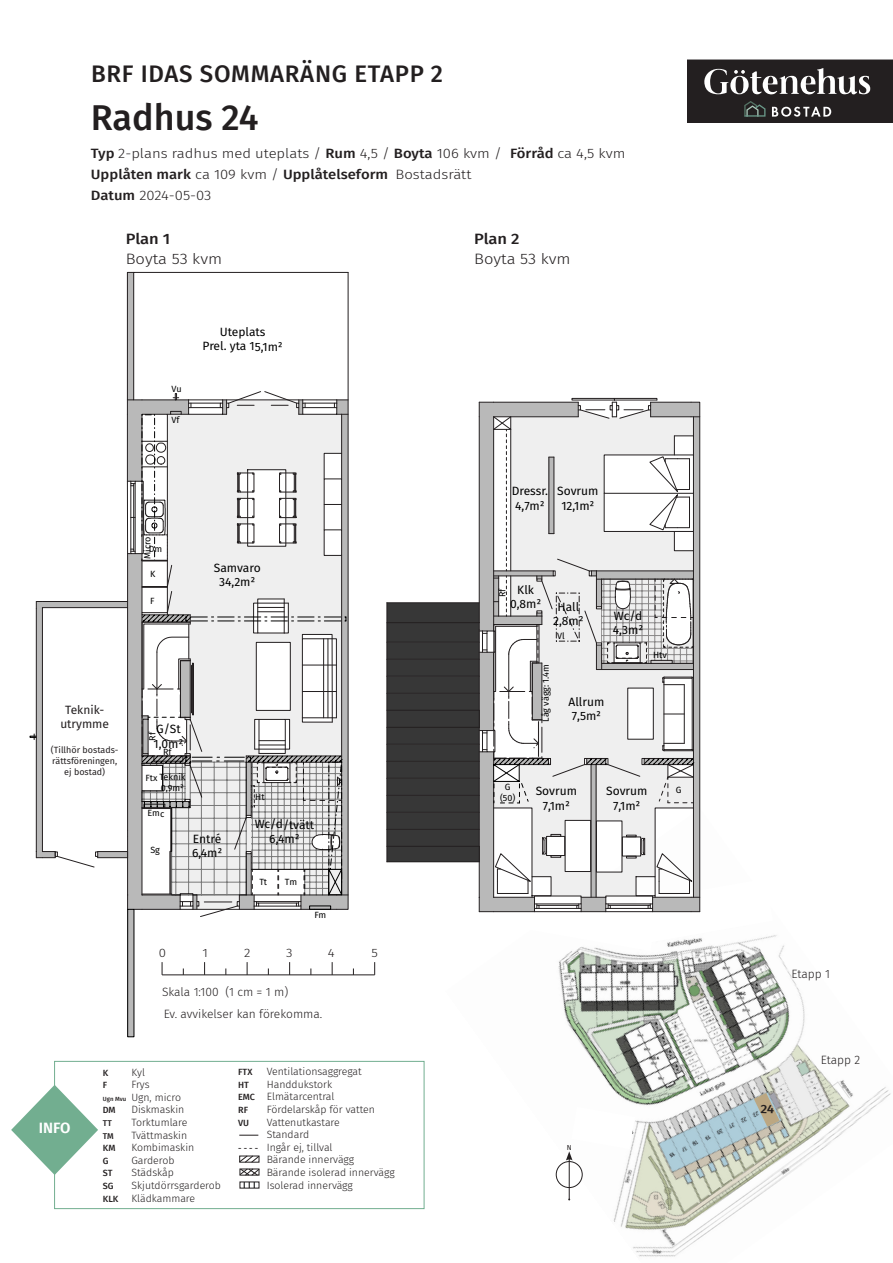
<style>
.page{position:relative;width:893px;height:1263px;background:#fff}
.page>*{position:absolute;margin:0;border:0;box-sizing:border-box;transform-origin:0 0}
.Fira_Sans_rubrik_1{font:500 36px "Fira Sans";color:#231f20}
.Fira_Sans_rubrik_projettnamn_SVART{font:500 24px "Fira Sans";letter-spacing:.03em;color:#231f20}
.Fira_Sans_brödtxt{font:300 15px "Fira Sans";color:#231f20;scale:1.1 1}
.Fira_Sans_brödtext_fet{font:500 15px "Fira Sans";letter-spacing:-.005em;color:#231f20;scale:1.1 1}
.Fira_Sans_faktaruta_rubrik_romb{font:600 15px "Fira Sans";color:#fff}
.Fira_Sans_brödtxt-2{font:300 13.5px/21px "Fira Sans";color:#231f20;scale:1.1 1}
.t1{font:12px/14.4px "Fira Sans";letter-spacing:-.005em;color:#000;text-align:center}
.Fira_Sans_brödtext_liten{font:300 12px "Fira Sans";color:#231f20}
.t2{font:12px "Fira Sans";color:#231f20}
.Fira_Sans_brödtxt-3{font:300 12px "Fira Sans";color:#231f20;scale:1.1 1}
.Fira_Sans_brödtext_extra_liten{font:300 10.5px/12.6px "Fira Sans";color:#231f20}
.t3{font:9px/10.8px "Fira Sans";letter-spacing:-.005em;color:#000;text-align:right}
.t4{font:9px/10.8px "Fira Sans";color:#231f20}
.Fira_Sans_brödtext_extra_liten-2{font:500 9px "Fira Sans";color:#231f20}
.Fira_Sans_brödtext_extra_liten-3{font:500 8.4px "Fira Sans";color:#231f20}
.t5{font:7.5px/9px "Fira Sans";color:#000;text-align:center}
.t6{font:7.2px "Fira Sans";color:#231f20}
.s1{font-weight:500}
.s2{font-weight:500;font-size:6px}
.s3{font-weight:500;font-size:9px}
.s4{font-weight:500;font-size:8.4px}
</style>
<div class="page">
<img style="left:555px;top:935px;width:336px;height:322px">
<div style="left:556px;top:1161px;width:26px;height:26px;background:#fff;border-radius:50%"></div>
<div style="left:556px;top:1161px;width:26px;height:27px;border:1px solid #231f20;border-radius:50%"></div>
<hr style="left:569px;top:1158px;width:1px;height:41px;background:#231f20">
<svg style="left:688px;top:60px;width:205px;height:63px;background:#3f3c3d"></svg>
<svg style="left:566px;top:1107px;width:69px;height:53px"></svg>
<div style="left:54px;top:1061px;width:370px;height:148px;border:1px solid #72ae90"></div>
<svg style="left:11px;top:1085px;width:87px;height:90px"></svg>
<svg style="left:239px;top:1135px;width:19px;height:1px"></svg>
<svg style="left:239px;top:1155px;width:21px;height:21px"></svg>
<svg style="left:244px;top:1182px;width:11px;height:6px"></svg>
<hr style="left:162px;top:974px;width:213px;height:1px;background:#231f20">
<svg style="left:162px;top:962px;width:1px;height:13px"></svg>
<svg style="left:204px;top:962px;width:1px;height:13px"></svg>
<svg style="left:247px;top:962px;width:1px;height:13px"></svg>
<svg style="left:289px;top:962px;width:1px;height:13px"></svg>
<svg style="left:332px;top:962px;width:1px;height:13px"></svg>
<svg style="left:374px;top:962px;width:1px;height:13px"></svg>
<div style="left:128px;top:909px;width:6px;height:128px;background:#b9b9b9"></div>
<div style="left:127px;top:909px;width:7px;height:128px;border:1px solid #000"></div>
<svg style="left:29px;top:272px;width:320px;height:645px"></svg>
<div style="left:309px;top:905px;width:22px;height:5px;border:1px solid #000"></div>
<hr style="left:386px;top:603px;width:1px;height:259px;background:#231f20">
<svg style="left:387px;top:398px;width:386px;height:553px"></svg>
<div style="left:45px;top:702px;width:79px;height:108px;background:#fff"></div>
<svg style="left:754px;top:1093px;width:26px;height:34px"></svg>
<p class="Fira_Sans_rubrik_projettnamn_SVART" style="left:91px;top:55px;width:354px">BRF IDAS SOMMARÄNG ETAPP 2</p>
<p class="Fira_Sans_rubrik_1" style="left:91px;top:88px;width:169px">Radhus 24</p>
<p class="Fira_Sans_brödtxt-2" style="left:91px;top:143px;width:487px"><span class="s1">Typ</span> 2-plans radhus med uteplats / <span class="s1">Rum</span> 4,5 / <span class="s1">Boyta</span> 106 kvm / <span class="s1">Förråd</span> ca 4,5 kvm<br><span class="s1">Upplåten mark</span> ca 109 kvm / <span class="s1">Upplåtelseform</span> Bostadsrätt<br><span class="s1">Datum</span> 2024-05-03</p>
<p class="Fira_Sans_brödtext_fet" style="left:126px;top:227px;width:42px">Plan 1</p>
<p class="Fira_Sans_brödtxt" style="left:126px;top:248px;width:89px">Boyta 53 kvm</p>
<p class="t3" style="left:172px;top:383px;width:12px">Vu</p>
<p class="t3" style="left:172px;top:414px;width:9px">Vf</p>
<p class="t1" style="left:203px;top:324px;width:82px">Uteplats<br>Prel. yta 15,1m²</p>
<p class="t3" style="left:142px;top:559px;width:24px;rotate:-90deg">Micro</p>
<p class="t3" style="left:149px;top:543px;width:15px">Dm</p>
<p class="t3" style="left:150px;top:568px;width:7px">K</p>
<p class="t3" style="left:150px;top:595px;width:6px">F</p>
<p class="t1" style="left:214px;top:560px;width:48px">Samvaro<br>34,2m²</p>
<p class="t2" style="left:65px;top:700px;width:40px">Teknik-</p>
<p class="t2" style="left:60px;top:715px;width:50px">utrymme</p>
<p class="t4" style="left:51px;top:744px;width:69px">(Tillhör bostads&shy;rättsföreningen,</p>
<p class="t4" style="left:64px;top:766px;width:42px">ej bostad)</p>
<p class="t1" style="left:65px;top:711px;width:41px">Teknik-</p>
<p class="t5" style="left:47px;top:742px;width:78px">(Tillhör sammfällighet, ej bostad)</p>
<p class="t1" style="left:154px;top:721px;width:31px;text-align:left">G/St<br>1,0m²</p>
<p class="t3" style="left:147px;top:741px;width:11px;rotate:-90deg">Rf</p>
<p class="t3" style="left:163px;top:746px;width:10px">Rf</p>
<p class="t3" style="left:146px;top:771px;width:42px">Ftx Teknik<br>0,9m²</p>
<p class="t3" style="left:148px;top:808px;width:18px">Emc</p>
<p class="t3" style="left:150px;top:844px;width:11px">Sg</p>
<p class="t1" style="left:192px;top:831px;width:32px;text-align:left">Entré<br>6,4m²</p>
<p class="t3" style="left:255px;top:791px;width:11px">Ht</p>
<p class="t1" style="left:255px;top:817px;width:61px">Wc/d/tvätt<br>6,4m²</p>
<p class="t3" style="left:259px;top:876px;width:9px">Tt</p>
<p class="t3" style="left:285px;top:876px;width:14px">Tm</p>
<p class="t3" style="left:314px;top:909px;width:13px">Fm</p>
<p class="Fira_Sans_brödtxt-3" style="left:159px;top:944px;width:8px">0</p>
<p class="Fira_Sans_brödtxt-3" style="left:203px;top:944px;width:6px">1</p>
<p class="Fira_Sans_brödtxt-3" style="left:244px;top:944px;width:7px">2</p>
<p class="Fira_Sans_brödtxt-3" style="left:286px;top:944px;width:7px">3</p>
<p class="Fira_Sans_brödtxt-3" style="left:328px;top:944px;width:8px">4</p>
<p class="Fira_Sans_brödtxt-3" style="left:372px;top:944px;width:7px">5</p>
<p class="Fira_Sans_brödtext_liten" style="left:162px;top:984px;width:128px">Skala 1:100 (1 cm = 1 m)</p>
<p class="Fira_Sans_brödtext_liten" style="left:164px;top:1005px;width:160px">Ev. avvikelser kan förekomma.</p>
<p class="Fira_Sans_faktaruta_rubrik_romb" style="left:39px;top:1116px;width:33px">INFO</p>
<p class="Fira_Sans_brödtext_extra_liten-2" style="left:103px;top:1065px;width:7px">K</p>
<p class="Fira_Sans_brödtext_extra_liten" style="left:131px;top:1065px;width:15px">Kyl</p>
<p class="Fira_Sans_brödtext_extra_liten-2" style="left:103px;top:1078px;width:6px">F</p>
<p class="Fira_Sans_brödtext_extra_liten" style="left:131px;top:1078px;width:20px">Frys</p>
<p class="Fira_Sans_brödtext_extra_liten" style="left:103px;top:1091px;width:80px"><span class="s2">Ugn Mvu</span> Ugn, micro</p>
<p class="Fira_Sans_brödtext_extra_liten-2" style="left:103px;top:1103px;width:14px">DM</p>
<p class="Fira_Sans_brödtext_extra_liten" style="left:131px;top:1103px;width:54px">Diskmaskin</p>
<p class="Fira_Sans_brödtext_extra_liten-3" style="left:103px;top:1116px;width:10px">TT</p>
<p class="Fira_Sans_brödtext_extra_liten" style="left:131px;top:1116px;width:58px">Torktumlare</p>
<p class="Fira_Sans_brödtext_extra_liten-3" style="left:103px;top:1129px;width:12px">TM</p>
<p class="Fira_Sans_brödtext_extra_liten" style="left:131px;top:1128px;width:57px">Tvättmaskin</p>
<p class="Fira_Sans_brödtext_extra_liten-2" style="left:103px;top:1141px;width:14px">KM</p>
<p class="Fira_Sans_brödtext_extra_liten" style="left:131px;top:1141px;width:64px">Kombimaskin</p>
<p class="Fira_Sans_brödtext_extra_liten-2" style="left:103px;top:1153px;width:7px">G</p>
<p class="Fira_Sans_brödtext_extra_liten" style="left:131px;top:1154px;width:45px">Garderob</p>
<p class="Fira_Sans_brödtext_extra_liten-2" style="left:103px;top:1166px;width:11px">ST</p>
<p class="Fira_Sans_brödtext_extra_liten" style="left:131px;top:1166px;width:44px">Städskåp</p>
<p class="Fira_Sans_brödtext_extra_liten-2" style="left:103px;top:1179px;width:12px">SG</p>
<p class="Fira_Sans_brödtext_extra_liten" style="left:131px;top:1179px;width:91px">Skjutdörrsgarderob</p>
<p class="Fira_Sans_brödtext_extra_liten" style="left:103px;top:1191px;width:94px"><span class="s3">KLK</span> Klädkammare</p>
<p class="Fira_Sans_brödtext_extra_liten-2" style="left:238px;top:1065px;width:16px">FTX</p>
<p class="Fira_Sans_brödtext_extra_liten" style="left:267px;top:1065px;width:97px">Ventilationsaggregat</p>
<p class="Fira_Sans_brödtext_extra_liten-2" style="left:238px;top:1077px;width:12px">HT</p>
<p class="Fira_Sans_brödtext_extra_liten" style="left:238px;top:1078px;width:98px;text-align:right">Handdukstork<br><span class="s3">EMC</span> Elmätarcentral</p>
<p class="Fira_Sans_brödtext_extra_liten-2" style="left:238px;top:1102px;width:11px">RF</p>
<p class="Fira_Sans_brödtext_extra_liten" style="left:267px;top:1103px;width:110px">Fördelarskåp för vatten</p>
<p class="Fira_Sans_brödtext_extra_liten-2" style="left:238px;top:1115px;width:12px">VU</p>
<p class="Fira_Sans_brödtext_extra_liten" style="left:267px;top:1115px;width:75px">Vattenutkastare<br>Standard</p>
<p class="Fira_Sans_brödtext_extra_liten" style="left:267px;top:1141px;width:129px;text-indent:-28px"><span class="s4">- - - -</span> Ingår ej, tillval<br>Bärande innervägg<br>Bärande isolerad innervägg<br>Isolerad innervägg</p>
<p class="Fira_Sans_brödtext_fet" style="left:474px;top:227px;width:43px">Plan 2</p>
<p class="Fira_Sans_brödtxt" style="left:474px;top:248px;width:89px">Boyta 53 kvm</p>
<p class="t1" style="left:512px;top:484px;width:38px;text-align:left">Dressr.<br>4,7m²</p>
<p class="t1" style="left:557px;top:484px;width:43px">Sovrum<br>12,1m²</p>
<p class="t1" style="left:510px;top:582px;width:33px">Klk<br>0,8m²</p>
<p class="t3" style="left:497px;top:597px;width:11px;rotate:-90deg">Rf</p>
<p class="t1" style="left:553px;top:599px;width:32px">Hall<br>2,8m²</p>
<p class="t1" style="left:613px;top:608px;width:32px;text-align:left">Wc/d<br>4,3m²</p>
<p class="t3" style="left:557px;top:630px;width:9px">Vl</p>
<p class="t3" style="left:540px;top:722px;width:59px;rotate:-90deg">Låg vägg: 1.4m</p>
<p class="t1" style="left:568px;top:694px;width:37px;text-align:left">Allrum<br>7,5m²</p>
<p class="t3" style="left:653px;top:649px;width:15px">Htv</p>
<p class="t3" style="left:500px;top:781px;width:17px;text-align:center">G (50)</p>
<p class="t3" style="left:676px;top:784px;width:7px">G</p>
<p class="t1" style="left:536px;top:783px;width:43px">Sovrum<br>7,1m²</p>
<p class="t1" style="left:606px;top:783px;width:43px">Sovrum<br>7,1m²</p>
<p class="t6" style="left:567px;top:1141px;width:6px">N</p>
<p class="Fira_Sans_brödtext_liten" style="left:791px;top:965px;width:40px">Etapp 1</p>
<p class="Fira_Sans_brödtext_liten" style="left:821px;top:1051px;width:41px">Etapp 2</p>
</div>
